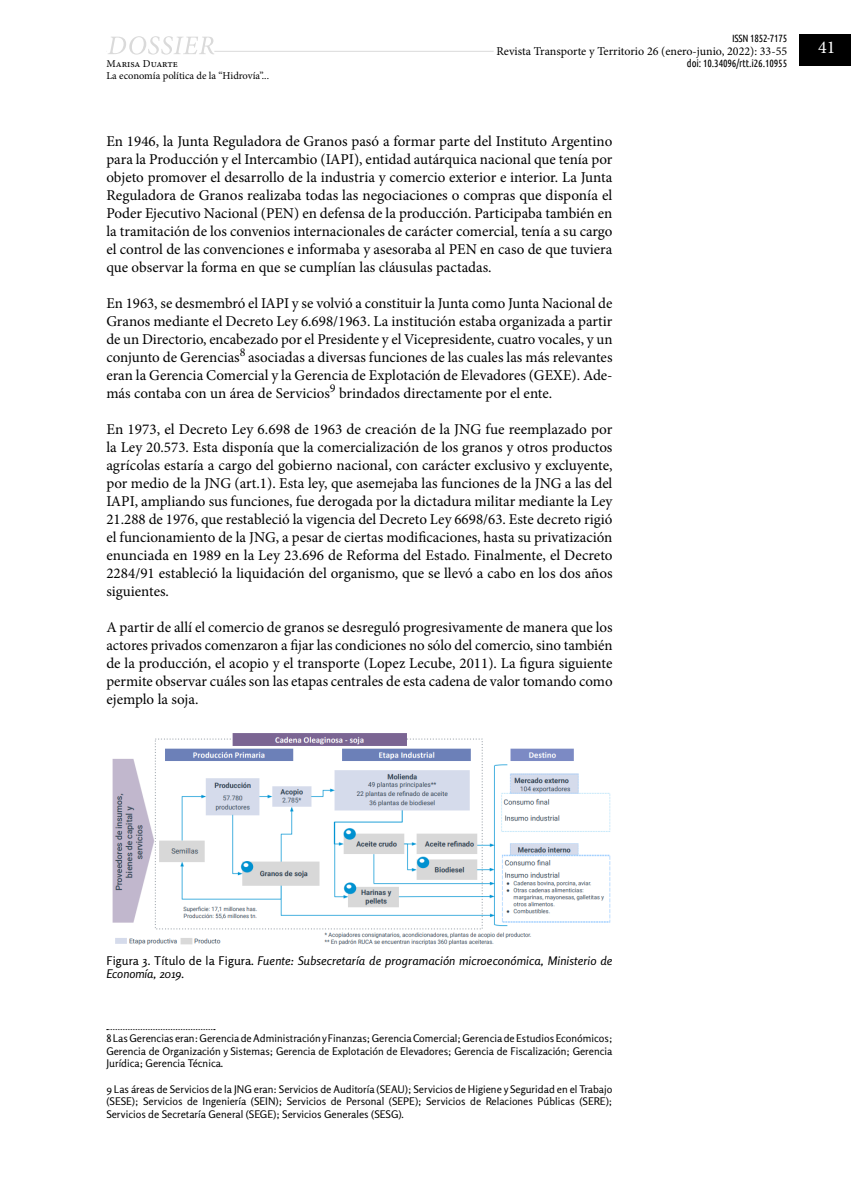
<style>
.page{position:relative;width:851px;height:1191px;background:#fff}
.page>*{position:absolute;margin:0;border:0;box-sizing:border-box;transform-origin:0 0}
.t1{font:18px "Minion Pro";color:#fff}
.art-texto-central{font:15px/18px "Minion Pro";color:#000;text-align:justify}
.imagen-epigrafe{font:italic 12px/13.5px "Rosario";letter-spacing:.01em;color:#000}
.t2{font:12px "Minion Pro";color:#000}
.nota-al-pie{font:10.5px/12.6px "Rosario";color:#000;text-align:justify}
.t3{font:10.5px/12px "Minion Pro";color:#000}
.t4{font:10.5px "Ubuntu Condensed";letter-spacing:-.01em;color:#000}
.s1{font-style:normal}
</style>
<div class="page">
<hr style="left:106px;top:51px;width:546px;height:1px;background:#dadada">
<div style="left:493px;top:45px;width:294px;height:15px;background:#fff"></div>
<div style="left:106px;top:48px;width:108px;height:7px;background:#fff"></div>
<svg style="left:108px;top:36px;width:106px;height:19px"></svg>
<div style="left:799px;top:35px;width:51px;height:31px;background:#000"></div>
<svg style="left:107px;top:1029px;width:108px;height:1px"></svg>
<img style="left:112px;top:733px;width:499px;height:212px">
<p class="t3" style="left:106px;top:58px;width:164px">Marisa Duarte<br>La economía política de la “Hidrovía”...</p>
<p class="t4" style="left:732px;top:31px;width:57px">ISSN 1852-7175</p>
<p class="t2" style="left:496px;top:43px;width:292px">Revista Transporte y Territorio 26 (enero-junio, 2022): 33-55</p>
<p class="t4" style="left:686px;top:57px;width:102px">doi: 10.34096/rtt.i26.10955</p>
<p class="art-texto-central" style="left:106px;top:132px;width:507px">En 1946, la Junta Reguladora de Granos pasó a formar parte del Instituto Argentino para la Producción y el Intercambio (IAPI), entidad autárquica nacional que tenía por objeto promover el desarrollo de la industria y comercio exterior e interior. La Junta Reguladora de Granos realizaba todas las negociaciones o compras que disponía el Poder Ejecutivo Nacional (PEN) en defensa de la producción. Participaba también en la tramitación de los convenios internacionales de carácter comercial, tenía a su cargo el control de las convenciones e informaba y asesoraba al PEN en caso de que tuviera que observar la forma en que se cumplían las cláusulas pactadas.</p>
<p class="art-texto-central" style="left:106px;top:294px;width:507px">En 1963, se desmembró el IAPI y se volvió a constituir la Junta como Junta Nacional de Granos mediante el Decreto Ley 6.698/1963. La institución estaba organizada a partir de un Directorio, encabezado por el Presidente y el Vicepresidente, cuatro vocales, y un conjunto de Gerencias<sup>8</sup> asociadas a diversas funciones de las cuales las más relevantes eran la Gerencia Comercial y la Gerencia de Explotación de Elevadores (GEXE). Ade&shy;más contaba con un área de Servicios<sup>9</sup> brindados directamente por el ente.</p>
<p class="art-texto-central" style="left:106px;top:420px;width:507px">En 1973, el Decreto Ley 6.698 de 1963 de creación de la JNG fue reemplazado por la Ley 20.573. Esta disponía que la comercialización de los granos y otros productos agrícolas estaría a cargo del gobierno nacional, con carácter exclusivo y excluyente, por medio de la JNG (art.1). Esta ley, que asemejaba las funciones de la JNG a las del IAPI, ampliando sus funciones, fue derogada por la dictadura militar mediante la Ley 21.288 de 1976, que restableció la vigencia del Decreto Ley 6698/63. Este decreto rigió el funcionamiento de la JNG, a pesar de ciertas modificaciones, hasta su privatización enunciada en 1989 en la Ley 23.696 de Reforma del Estado. Finalmente, el Decreto 2284/91 estableció la liquidación del organismo, que se llevó a cabo en los dos años siguientes.</p>
<p class="art-texto-central" style="left:106px;top:618px;width:508px">A partir de allí el comercio de granos se desreguló progresivamente de manera que los actores privados comenzaron a fijar las condiciones no sólo del comercio, sino también de la producción, el acopio y el transporte (Lopez Lecube, 2011). La figura siguiente permite observar cuáles son las etapas centrales de esta cadena de valor tomando como ejemplo la soja.</p>
<p class="t1" style="left:818px;top:36px;width:19px">41</p>
<p class="imagen-epigrafe" style="left:106px;top:954px;width:507px"><span class="s1">Figura 3. Título de la Figura.</span> Fuente: Subsecretaría de programación microeconómica, Ministerio de<br>Economía, 2019.</p>
<p class="nota-al-pie" style="left:106px;top:1032px;width:507px">8 Las Gerencias eran: Gerencia de Administración y Finanzas; Gerencia Comercial; Gerencia de Estudios Económicos; Gerencia de Organización y Sistemas; Gerencia de Explotación de Elevadores; Gerencia de Fiscalización; Gerencia Jurídica; Gerencia Técnica.</p>
<p class="nota-al-pie" style="left:106px;top:1082px;width:507px">9 Las áreas de Servicios de la JNG eran: Servicios de Auditoría (SEAU); Servicios de Higiene y Seguridad en el Trabajo (SESE); Servicios de Ingeniería (SEIN); Servicios de Personal (SEPE); Servicios de Relaciones Públicas (SERE); Servicios de Secretaría General (SEGE); Servicios Generales (SESG).</p>
</div>
